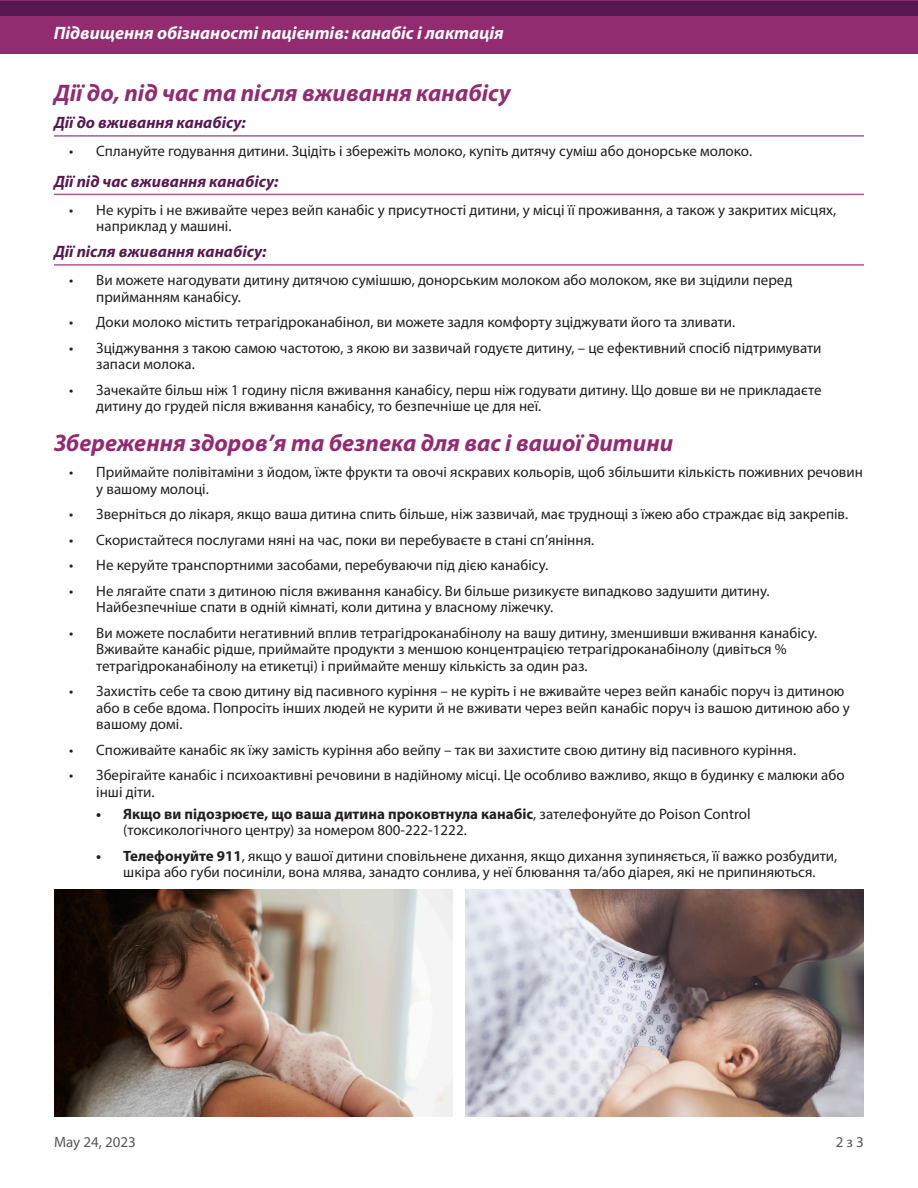
<style>
.page{position:relative;width:918px;height:1188px;background:#fff}
.page>*{position:absolute;margin:0;border:0;box-sizing:border-box;transform-origin:0 0}
.t1{font:italic 700 24px "Myriad Pro";color:#922b70}
.t2{font:italic 700 18px "Myriad Pro";color:#fff}
.t3{font:italic 700 16.5px "Myriad Pro";color:#571952}
.t4{font:15px/16.5px "Myriad Pro";color:#231f20}
.t5{font:15px "Myriad Pro";color:#57585a}
.s1{font-weight:700}
</style>
<div class="page">
<div style="left:0;top:1px;width:918px;height:53px;background:#922b70"></div>
<div style="left:0;top:1px;width:918px;height:15px;background:#571952"></div>
<hr style="left:54px;top:135px;width:810px;height:2px;background:#aa5a90">
<hr style="left:54px;top:194px;width:810px;height:1px;background:#aa5a90">
<hr style="left:54px;top:264px;width:810px;height:2px;background:#aa5a90">
<img style="left:54px;top:889px;width:399px;height:227px">
<img style="left:465px;top:889px;width:399px;height:227px">
<p class="t2" style="left:54px;top:22px;width:452px">Підвищення обізнаності пацієнтів: канабіс і лактація</p>
<p class="t1" style="left:54px;top:77px;width:458px">Дії до, під час та після вживання канабісу</p>
<p class="t3" style="left:54px;top:112px;width:193px">Дії до вживання канабісу:</p>
<p class="t4" style="left:69px;top:143px;width:685px">• Сплануйте годування дитини. Зцідіть і збережіть молоко, купіть дитячу суміш або донорське молоко.</p>
<p class="t3" style="left:54px;top:170px;width:226px">Дії під час вживання канабісу:</p>
<p class="t4" style="left:96px;top:201px;width:741px;text-indent:-27px">• Не куріть і не вживайте через вейп канабіс у присутності дитини, у місці її проживання, а також у закритих місцях, наприклад у машині.</p>
<p class="t4" style="left:96px;top:272px;width:698px;text-indent:-27px">• Ви можете нагодувати дитину дитячою сумішшю, донорським молоком або молоком, яке ви зцідили перед прийманням канабісу.</p>
<p class="t4" style="left:69px;top:314px;width:667px">• Доки молоко містить тетрагідроканабінол, ви можете задля комфорту зціджувати його та зливати.</p>
<p class="t4" style="left:96px;top:339px;width:727px;text-indent:-27px">• Зціджування з такою самою частотою, з якою ви зазвичай годуєте дитину, – це ефективний спосіб підтримувати запаси молока.</p>
<p class="t4" style="left:96px;top:381px;width:727px;text-indent:-27px">• Зачекайте більш ніж 1 годину після вживання канабісу, перш ніж годувати дитину. Що довше ви не прикладаєте дитину до грудей після вживання канабісу, то безпечніше це для неї.</p>
<p class="t1" style="left:54px;top:428px;width:621px">Збереження здоров’я та безпека для вас і вашої дитини</p>
<p class="t4" style="left:96px;top:464px;width:768px;text-indent:-27px">• Приймайте полівітаміни з йодом, їжте фрукти та овочі яскравих кольорів, щоб збільшити кількість поживних речовин у вашому молоці.</p>
<p class="t4" style="left:69px;top:506px;width:780px">• Зверніться до лікаря, якщо ваша дитина спить більше, ніж зазвичай, має труднощі з їжею або страждає від закрепів.</p>
<p class="t4" style="left:69px;top:531px;width:526px">• Скористайтеся послугами няні на час, поки ви перебуваєте в стані сп’яніння.</p>
<p class="t4" style="left:69px;top:557px;width:480px">• Не керуйте транспортними засобами, перебуваючи під дією канабісу.</p>
<p class="t4" style="left:96px;top:582px;width:675px;text-indent:-27px">• Не лягайте спати з дитиною після вживання канабісу. Ви більше ризикуєте випадково задушити дитину.<br>Найбезпечніше спати в одній кімнаті, коли дитина у власному ліжечку.</p>
<p class="t4" style="left:96px;top:624px;width:722px;text-indent:-27px">• Ви можете послабити негативний вплив тетрагідроканабінолу на вашу дитину, зменшивши вживання канабісу.<br>Вживайте канабіс рідше, приймайте продукти з меншою концентрацією тетрагідроканабінолу (дивіться % тетрагідроканабінолу на етикетці) і приймайте меншу кількість за один раз.</p>
<p class="t4" style="left:96px;top:683px;width:755px;text-indent:-27px">• Захистіть себе та свою дитину від пасивного куріння – не куріть і не вживайте через вейп канабіс поруч із дитиною або в себе вдома. Попросіть інших людей не курити й не вживати через вейп канабіс поруч із вашою дитиною або у вашому домі.</p>
<p class="t4" style="left:69px;top:741px;width:728px">• Споживайте канабіс як їжу замість куріння або вейпу – так ви захистите свою дитину від пасивного куріння.</p>
<p class="t4" style="left:96px;top:767px;width:750px;text-indent:-27px">• Зберігайте канабіс і психоактивні речовини в надійному місці. Це особливо важливо, якщо в будинку є малюки або інші діти.</p>
<p class="t3" style="left:54px;top:241px;width:214px">Дії після вживання канабісу:</p>
<p class="t4" style="left:123px;top:805px;width:629px;text-indent:-27px"><span class="s1">• Якщо ви підозрюєте, що ваша дитина проковтнула канабіс</span>, зателефонуйте до Poison Control (токсикологічного центру) за номером 800-222-1222.</p>
<p class="t4" style="left:96px;top:847px;width:742px;text-align:center"><span class="s1">• Телефонуйте 911</span>, якщо у вашої дитини сповільнене дихання, якщо дихання зупиняється, її важко розбудити, шкіра або губи посиніли, вона млява, занадто сонлива, у неї блювання та/або діарея, які не припиняються.</p>
<p class="t5" style="left:54px;top:1132px;width:83px">May 24, 2023</p>
<p class="t5" style="left:836px;top:1132px;width:30px">2 з 3</p>
</div>
